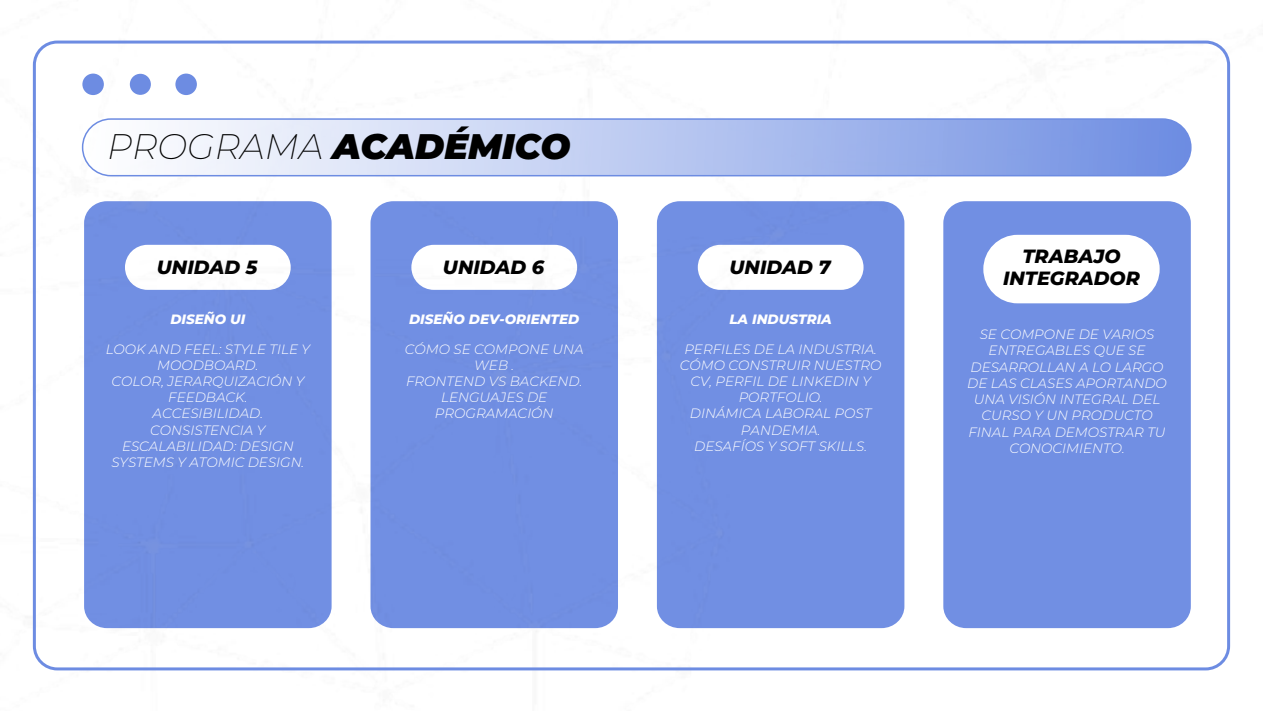
<style>
.page{position:relative;width:1263px;height:711px;background:#fff}
.page>*{position:absolute;margin:0;border:0;box-sizing:border-box;transform-origin:0 0}
.t1{font:italic 900 35.4px "Montserrat";color:#000}
.t2{font:italic 800 19.2px/21.5px "Montserrat";color:#000;text-align:center}
.t3{font:italic 300 13.5px/16.2px "Montserrat";color:#fff;text-align:center}
.t4{font:italic 800 13.5px "Montserrat";color:#fff}
.s1{font-weight:200}
</style>
<div class="page">
<img style="left:32px;top:40px;width:1199px;height:631px">
<div style="left:82px;top:73px;width:22px;height:22px;background:#6d8ce2;border-radius:50%"></div>
<div style="left:130px;top:74px;width:21px;height:21px;background:#6d8ce2;border-radius:50%"></div>
<div style="left:175px;top:73px;width:22px;height:22px;background:#6d8ce2;border-radius:50%"></div>
<div style="left:83px;top:119px;width:1108px;height:56px;background:linear-gradient(to right,#fff,#7190e3);border-radius:28px"></div>
<div style="left:82px;top:118px;width:1109px;height:58px;border:2px solid #6d8ce2;border-radius:28px"></div>
<h1 class="t1" style="left:107px;top:120px;width:465px"><span class="s1">PROGRAMA</span> ACADÉMICO</h1>
<h2 class="t2" style="left:157px;top:255px;width:102px">UNIDAD 5</h2>
<p class="t4" style="left:170px;top:309px;width:76px">DISEÑO UI</p>
<p class="t3" style="left:106px;top:340px;width:206px">LOOK AND FEEL: STYLE TILE Y<br>MOODBOARD.<br>COLOR, JERARQUIZACIÓN Y<br>FEEDBACK.<br>ACCESIBILIDAD.<br>CONSISTENCIA Y<br>ESCALABILIDAD: DESIGN<br>SYSTEMS Y ATOMIC DESIGN.</p>
<h2 class="t2" style="left:443px;top:255px;width:103px">UNIDAD 6</h2>
<p class="t4" style="left:409px;top:309px;width:172px">DISEÑO DEV-ORIENTED</p>
<p class="t3" style="left:405px;top:340px;width:180px">CÓMO SE COMPONE UNA<br>WEB .<br>FRONTEND VS BACKEND.<br>LENGUAJES DE<br>PROGRAMACIÓN</p>
<h2 class="t2" style="left:729px;top:255px;width:103px">UNIDAD 7</h2>
<p class="t4" style="left:729px;top:309px;width:104px">LA INDUSTRIA</p>
<p class="t3" style="left:680px;top:340px;width:203px">PERFILES DE LA INDUSTRIA.<br>CÓMO CONSTRUIR NUESTRO<br>CV, PERFIL DE LINKEDIN Y<br>PORTFOLIO.<br>DINÁMICA LABORAL POST<br>PANDEMIA.<br>DESAFÍOS Y SOFT SKILLS.</p>
<h2 class="t2" style="left:1003px;top:244px;width:138px">TRABAJO<br>INTEGRADOR</h2>
<p class="t3" style="left:967px;top:325px;width:201px">SE COMPONE DE VARIOS<br>ENTREGABLES QUE SE<br>DESARROLLAN A LO LARGO<br>DE LAS CLASES APORTANDO<br>UNA VISIÓN INTEGRAL DEL<br>CURSO Y UN PRODUCTO<br>FINAL PARA DEMOSTRAR TU<br>CONOCIMIENTO.</p>
</div>
